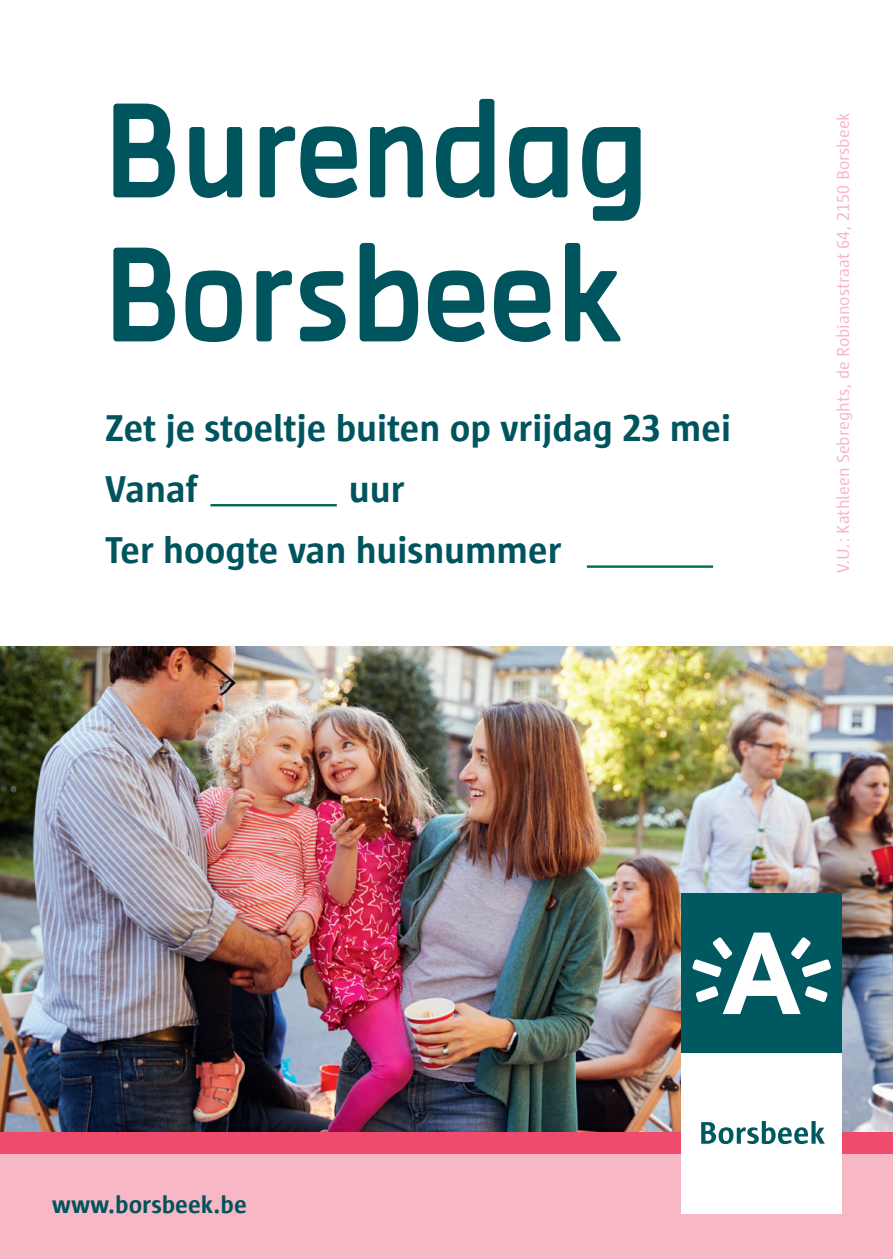
<style>
.page{position:relative;width:893px;height:1259px;background:#fff}
.page>*{position:absolute;margin:0;border:0;box-sizing:border-box;transform-origin:0 0}
.t1{font:120px/144px "Antwerpen";color:#00545e}
.t2{font:700 38.4px/61.2px "Sun Antwerpen";color:#00545e}
.t3{font:700 25.2px "Sun Antwerpen";color:#00545e}
.t4{font:18px "Sun Antwerpen";color:#f8b7c4}
</style>
<div class="page">
<div style="left:0;top:1131px;width:893px;height:128px;background:#f8b7c4"></div>
<img style="left:0;top:646px;width:893px;height:486px">
<div style="left:0;top:1132px;width:893px;height:21px;background:#ef4c6d"></div>
<div style="left:682px;top:893px;width:160px;height:160px;background:#005860"></div>
<svg style="left:692px;top:932px;width:139px;height:82px"></svg>
<div style="left:682px;top:1053px;width:160px;height:160px;background:#fff"></div>
<svg style="left:701px;top:1121px;width:124px;height:23px"></svg>
<hr style="left:587px;top:565px;width:126px;height:3px;background:#006b52">
<hr style="left:210px;top:504px;width:127px;height:2px;background:#006b52">
<h1 class="t1" style="left:105px;top:82px;width:546px">Burendag<br>Borsbeek</h1>
<p class="t2" style="left:105px;top:397px;width:627px">Zet je stoeltje buiten op vrijdag 23 mei<br>Vanaf</p>
<p class="t2" style="left:105px;top:458px;width:458px;text-indent:244px">uur<br>Ter hoogte van huisnummer</p>
<p class="t4" style="left:833px;top:572px;width:462px;rotate:-90deg">V.U.: Kathleen Sebreghts, de Robianostraat 64, 2150 Borsbeek</p>
<p class="t3" style="left:52px;top:1190px;width:196px">www.borsbeek.be</p>
</div>
